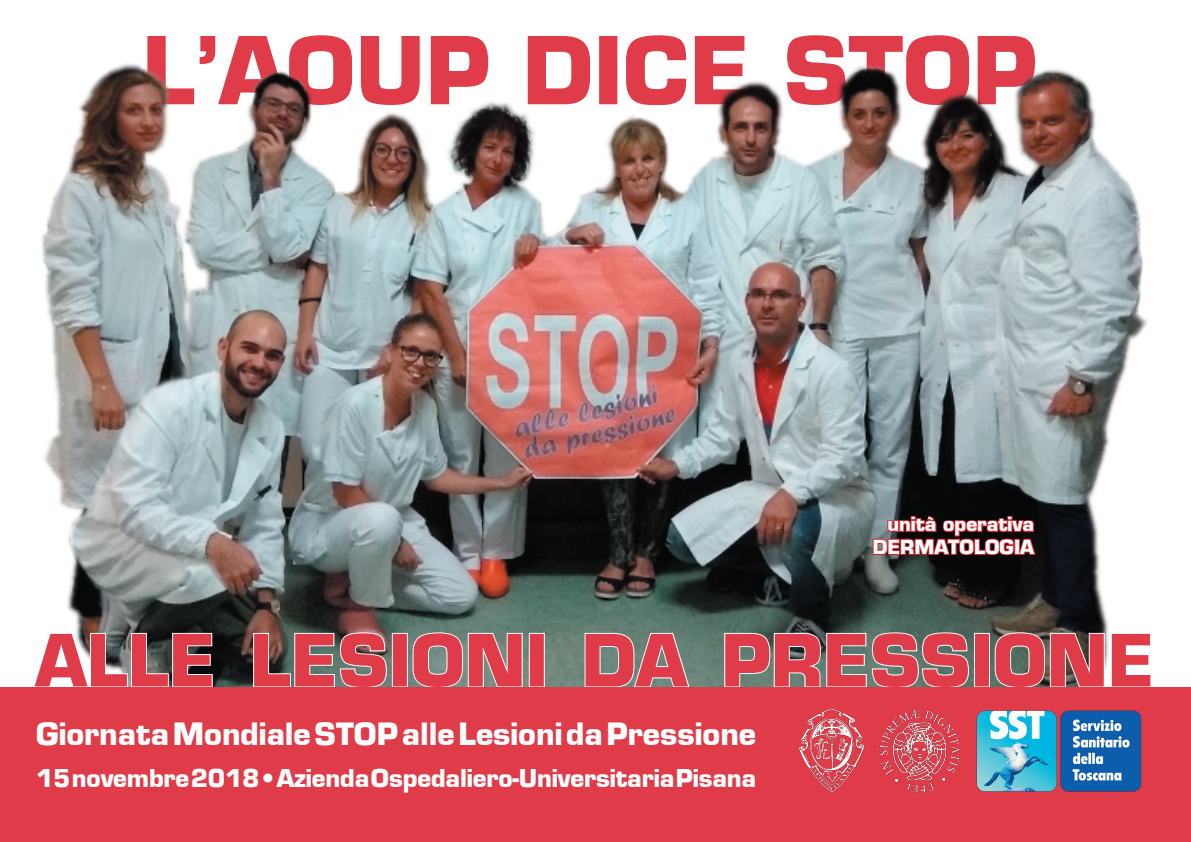
<style>
.page{position:relative;width:1191px;height:842px;background:#fff}
.page>*{position:absolute;margin:0;border:0;box-sizing:border-box;transform-origin:0 0}
.t1{font:700 91px "Eurostile";color:#df3b48}
.t2{font:700 70px "Eurostile";color:#df3b48}
.t3{font:700 30px "Eurostile";color:#fff}
.t4{font:700 24px "Eurostile";letter-spacing:-.005em;color:#fff}
.t5{font:700 19px/22.8px "Eurostile";color:#fff;text-align:right}
</style>
<div class="page">
<img style="left:42px;top:64px;width:1105px;height:622px">
<svg style="left:42px;top:632px;width:172px;height:54px"></svg>
<svg style="left:252px;top:631px;width:136px;height:55px"></svg>
<div style="left:392px;top:633px;width:16px;height:54px;border:2px solid #fff"></div>
<svg style="left:411px;top:631px;width:113px;height:55px"></svg>
<div style="left:529px;top:633px;width:16px;height:54px;border:2px solid #fff"></div>
<svg style="left:583px;top:632px;width:108px;height:54px"></svg>
<svg style="left:723px;top:631px;width:247px;height:55px"></svg>
<div style="left:974px;top:633px;width:16px;height:54px;border:2px solid #fff"></div>
<svg style="left:993px;top:631px;width:154px;height:55px"></svg>
<div style="left:0;top:686px;width:1191px;height:156px;background:#df3b48"></div>
<img style="left:799px;top:708px;width:343px;height:85px">
<svg style="left:871px;top:514px;width:166px;height:43px"></svg>
<h1 class="t1" style="left:142px;top:14px;width:896px">L’AOUP DICE STOP</h1>
<p class="t5" style="left:872px;top:513px;width:163px">unità operativa<br>DERMATOLOGIA</p>
<h2 class="t2" style="left:36px;top:617px;width:1121px">ALLE LESIONI DA PRESSIONE</h2>
<p class="t3" style="left:36px;top:715px;width:721px">Giornata Mondiale STOP alle Lesioni da Pressione</p>
<p class="t4" style="left:36px;top:763px;width:721px">15 novembre 2018 • Azienda Ospedaliero-Universitaria Pisana</p>
</div>
